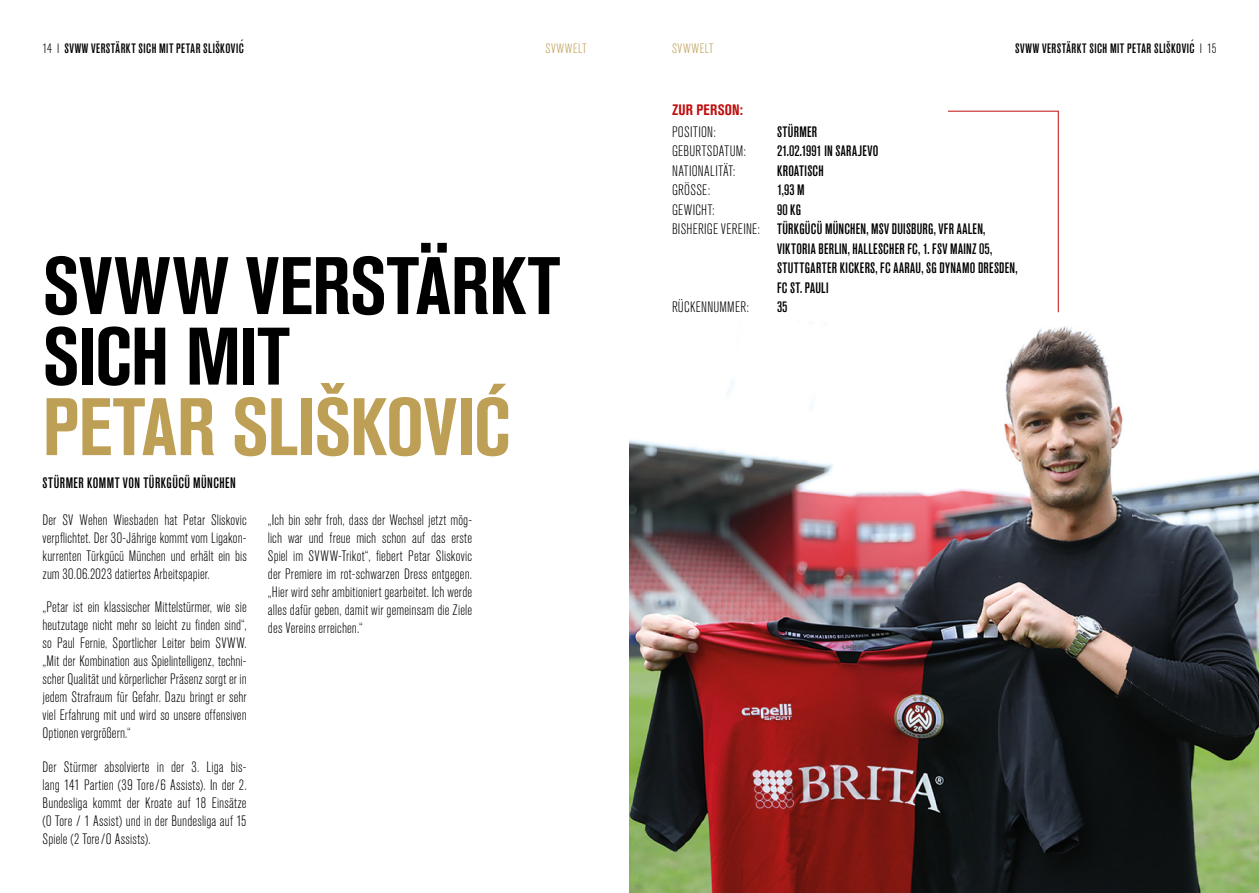
<style>
.page{position:relative;width:1259px;height:893px;background:#fff}
.page>*{position:absolute;margin:0;border:0;box-sizing:border-box;transform-origin:0 0}
.t1{font:700 condensed 80.55px/70.5px "Akzidenz Grotesk Std";letter-spacing:-.005em;color:#000}
.t2{font:700 condensed 80.55px "Akzidenz Grotesk Std";letter-spacing:-.015em;color:#be9f56}
.t3{font:300 condensed 15px/18px "Akzidenz Grotesk Std";letter-spacing:.01em;color:#000;text-align:justify}
.t4{font:500 condensed 15px "Akzidenz Grotesk Std";letter-spacing:.025em;color:#000}
.t5{font:700 condensed 15px "Akzidenz Grotesk Std";letter-spacing:.02em;color:#c00d0e}
.t6{font:500 condensed 13.5px "Akzidenz Grotesk Std";letter-spacing:.035em;color:#000}
.t7{font:300 condensed 13.5px "Akzidenz Grotesk Std";letter-spacing:.04em;color:#be9f56}
.s1{font-weight:300}
</style>
<div class="page">
<img style="left:629px;top:321px;width:630px;height:572px">
<svg style="left:488px;top:384px;width:18px;height:10px"></svg>
<hr style="left:1058px;top:111px;width:1px;height:201px;background:#c00d0e">
<hr style="left:948px;top:111px;width:110px;height:1px;background:#c00d0e">
<p class="t6" style="left:241px;top:37px;width:4px">´</p>
<p class="t6" style="left:1191px;top:37px;width:4px">´</p>
<p class="t7" style="left:545px;top:41px;width:43px">SVWWELT</p>
<p class="t7" style="left:672px;top:41px;width:43px">SVWWELT</p>
<p class="t6" style="left:43px;top:40px;width:203px"><span class="s1">14 I</span> SVWW VERSTÄRKT SICH MIT PETAR SLIŠKOVIC</p>
<p class="t6" style="left:1015px;top:40px;width:203px">SVWW VERSTÄRKT SICH MIT PETAR SLIŠKOVIC <span class="s1">I 15</span></p>
<h1 class="t1" style="left:43px;top:251px;width:519px">SVWW VERSTÄRKT<br>SICH MIT</h1>
<h1 class="t2" style="left:43px;top:381px;width:469px">PETAR SLIŠKOVIC</h1>
<p class="t4" style="left:43px;top:474px;width:195px">STÜRMER KOMMT VON TÜRKGÜCÜ MÜNCHEN</p>
<p class="t3" style="left:43px;top:511px;width:206px">Der SV Wehen Wiesbaden hat Petar Sliskovic verpflichtet. Der 30-Jährige kommt vom Ligakon&shy;kurrenten Türkgücü München und erhält ein bis zum 30.06.2023 datiertes Arbeitspapier.</p>
<p class="t3" style="left:43px;top:599px;width:206px">„Petar ist ein klassischer Mittelstürmer, wie sie heutzutage nicht mehr so leicht zu finden sind“, so Paul Fernie, Sportlicher Leiter beim SVWW. „Mit der Kombination aus Spielintelligenz, techni&shy;scher Qualität und körperlicher Präsenz sorgt er in jedem Strafraum für Gefahr. Dazu bringt er sehr viel Erfahrung mit und wird so unsere offensiven Optionen vergrößern.“</p>
<p class="t3" style="left:43px;top:758px;width:206px">Der Stürmer absolvierte in der 3. Liga bis&shy;lang 141 Partien (39 Tore/6 Assists). In der 2.<br>Bundesliga kommt der Kroate auf 18 Einsätze (0 Tore / 1 Assist) und in der Bundesliga auf 15<br>Spiele (2 Tore/O Assists).</p>
<p class="t3" style="left:268px;top:511px;width:206px">„Ich bin sehr froh, dass der Wechsel jetzt mög&shy;lich war und freue mich schon auf das erste Spiel im SVWW-Trikot“, fiebert Petar Sliskovic der Premiere im rot-schwarzen Dress entgegen. „Hier wird sehr ambitioniert gearbeitet. Ich werde alles dafür geben, damit wir gemeinsam die Ziele des Vereins erreichen.“</p>
<p class="t5" style="left:672px;top:101px;width:72px">ZUR PERSON:</p>
<p class="t3" style="left:672px;top:123px;width:45px">POSITION:</p>
<p class="t4" style="left:777px;top:123px;width:41px">STÜRMER</p>
<p class="t3" style="left:672px;top:142px;width:76px">GEBURTSDATUM:</p>
<p class="t4" style="left:777px;top:142px;width:103px">21.02.1991 IN SARAJEVO</p>
<p class="t3" style="left:672px;top:162px;width:65px">NATIONALITÄT:</p>
<p class="t4" style="left:777px;top:162px;width:48px">KROATISCH</p>
<p class="t3" style="left:672px;top:181px;width:40px">GRÖSSE:</p>
<p class="t4" style="left:777px;top:181px;width:29px">1,93 M</p>
<p class="t3" style="left:672px;top:201px;width:44px">GEWICHT:</p>
<p class="t4" style="left:777px;top:201px;width:25px">90 KG</p>
<p class="t4" style="left:672px;top:220px;width:315px"><span class="s1">BISHERIGE VEREINE:</span> TÜRKGÜCÜ MÜNCHEN, MSV DUISBURG, VFR AALEN,</p>
<p class="t4" style="left:777px;top:240px;width:217px">VIKTORIA BERLIN, HALLESCHER FC, 1. FSV MAINZ 05,</p>
<p class="t4" style="left:777px;top:259px;width:242px">STUTTGARTER KICKERS, FC AARAU, SG DYNAMO DRESDEN,</p>
<p class="t4" style="left:777px;top:279px;width:53px">FC ST. PAULI</p>
<p class="t3" style="left:672px;top:298px;width:79px">RÜCKENNUMMER:</p>
<p class="t4" style="left:777px;top:298px;width:12px">35</p>
</div>
